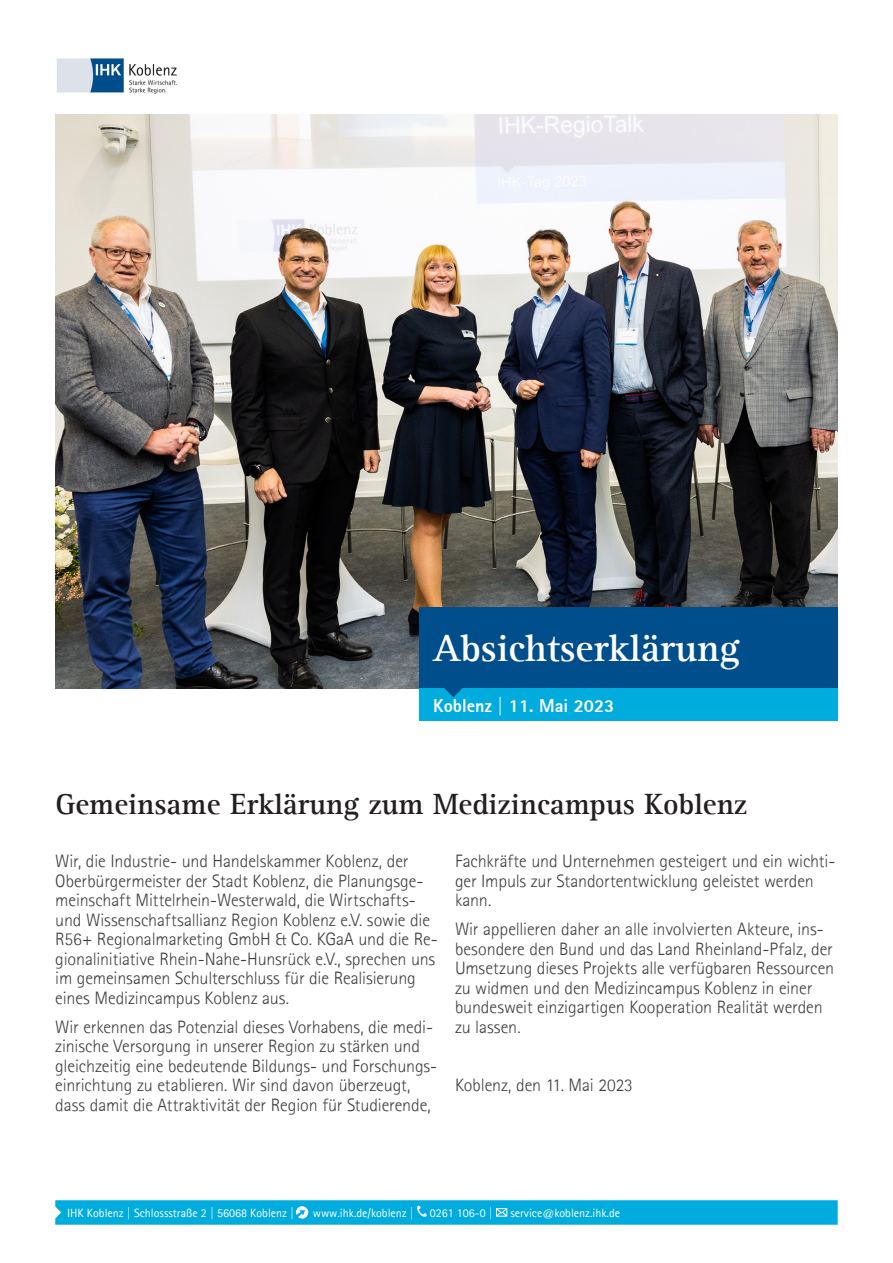
<style>
.page{position:relative;width:893px;height:1263px;background:#fff}
.page>*{position:absolute;margin:0;border:0;box-sizing:border-box;transform-origin:0 0}
.t1{font:700 39px "Agfa Rotis Serif";color:#fff}
.t2{font:700 30px "Agfa Rotis Serif";color:#231f20}
.t3{font:800 18.3px "Agfa Rotis Sans Serif";color:#fff}
.t4{font:300 18px/19.5px "Agfa Rotis Sans Serif";letter-spacing:-.005em;color:#3e3e3f}
.t5{font:12px "Agfa Rotis Sans Serif";color:#fff}
</style>
<div class="page">
<img style="left:55px;top:115px;width:783px;height:574px">
<img style="left:57px;top:58px;width:121px;height:36px">
<div style="left:419px;top:688px;width:419px;height:33px;background:#00acdd"></div>
<div style="left:419px;top:607px;width:419px;height:81px;background:#004f8c"></div>
<svg style="left:444px;top:688px;width:19px;height:9px"></svg>
<svg style="left:55px;top:1200px;width:783px;height:25px;background:#08aede"></svg>
<p class="t1" style="left:433px;top:624px;width:308px">Absichtserklärung</p>
<p class="t3" style="left:433px;top:695px;width:183px">Koblenz | 11. Mai 2023</p>
<p class="t2" style="left:55px;top:786px;width:693px">Gemeinsame Erklärung zum Medizincampus Koblenz</p>
<p class="t4" style="left:55px;top:851px;width:384px">Wir, die Industrie- und Handelskammer Koblenz, der Oberbürgermeister der Stadt Koblenz, die Planungsge&shy;meinschaft Mittelrhein-Westerwald, die Wirtschafts&shy;und Wissenschaftsallianz Region Koblenz e.V. sowie die R56+ Regionalmarketing GmbH &amp; Co. KGaA und die Re&shy;gionalinitiative Rhein-Nahe-Hunsrück e.V., sprechen uns im gemeinsamen Schulterschluss für die Realisierung eines Medizincampus Koblenz aus.</p>
<p class="t4" style="left:55px;top:1017px;width:383px">Wir erkennen das Potenzial dieses Vorhabens, die medi&shy;zinische Versorgung in unserer Region zu stärken und gleichzeitig eine bedeutende Bildungs- und Forschungs&shy;einrichtung zu etablieren. Wir sind davon überzeugt, dass damit die Attraktivität der Region für Studierende,</p>
<p class="t4" style="left:455px;top:851px;width:382px">Fachkräfte und Unternehmen gesteigert und ein wichti&shy;ger Impuls zur Standortentwicklung geleistet werden kann.</p>
<p class="t4" style="left:455px;top:919px;width:381px">Wir appellieren daher an alle involvierten Akteure, ins&shy;besondere den Bund und das Land Rheinland-Pfalz, der Umsetzung dieses Projekts alle verfügbaren Ressourcen zu widmen und den Medizincampus Koblenz in einer bundesweit einzigartigen Kooperation Realität werden zu lassen.</p>
<p class="t4" style="left:455px;top:1075px;width:179px">Koblenz, den 11. Mai 2023</p>
<p class="t5" style="left:67px;top:1205px;width:229px">IHK Koblenz | Schlossstraße 2 | 56068 Koblenz |</p>
<p class="t5" style="left:313px;top:1205px;width:103px">www.ihk.de/koblenz |</p>
<p class="t5" style="left:430px;top:1205px;width:65px">0261 106-0 |</p>
<p class="t5" style="left:510px;top:1205px;width:111px">service@koblenz.ihk.de</p>
</div>
